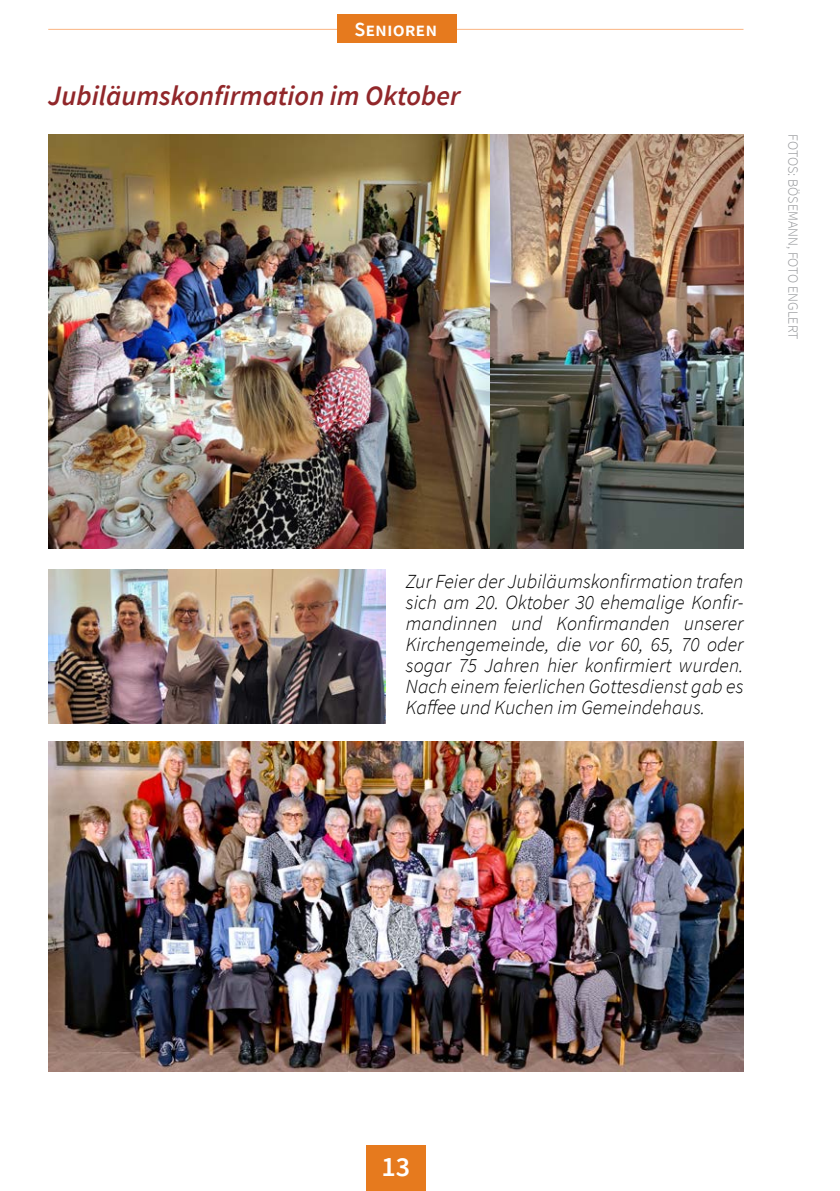
<style>
.page{position:relative;width:840px;height:1191px;background:#fff}
.page>*{position:absolute;margin:0;border:0;box-sizing:border-box;transform-origin:0 0}
.t1{font:italic 600 28px "Source Sans Pro";color:#91272a}
.t2{font:600 28px "Source Sans Pro";color:#fff}
.t3{font:italic 300 20px/21px "Source Sans Pro";color:#000;text-align:justify}
.t4{font:600 20px "Source Sans Pro";color:#fff}
.t5{font:300 14px "Source Sans Pro";color:#939598}
</style>
<div class="page">
<div style="left:366px;top:1145px;width:59px;height:46px;background:#e67a1e"></div>
<hr style="left:48px;top:29px;width:695px;height:1px;background:#fbb482">
<div style="left:337px;top:14px;width:119px;height:29px;background:#e67a1e"></div>
<img style="left:48px;top:741px;width:695px;height:330px">
<img style="left:48px;top:134px;width:695px;height:415px">
<img style="left:48px;top:570px;width:337px;height:153px">
<p class="t4" style="left:354px;top:16px;width:84px">Senioren</p>
<p class="t4" style="left:350px;top:16px;width:92px">Aktuelles</p>
<h1 class="t1" style="left:48px;top:77px;width:413px">Jubiläumskonfirmation im Oktober</h1>
<p class="t5" style="left:801px;top:134px;width:206px;rotate:90deg">FOTOS: BÖSEMANN, FOTO ENGLERT</p>
<p class="t3" style="left:405px;top:571px;width:339px">Zur Feier der Jubiläumskonfirmation trafen sich am 20. Oktober 30 ehemalige Konfir&shy;mandinnen und Konfirmanden unserer Kirchengemeinde, die vor 60, 65, 70 oder sogar 75 Jahren hier konfirmiert wurden.<br>Nach einem feierlichen Gottesdienst gab es Kaffee und Kuchen im Gemeindehaus.</p>
<h1 class="t2" style="left:381px;top:1148px;width:30px">13</h1>
</div>
